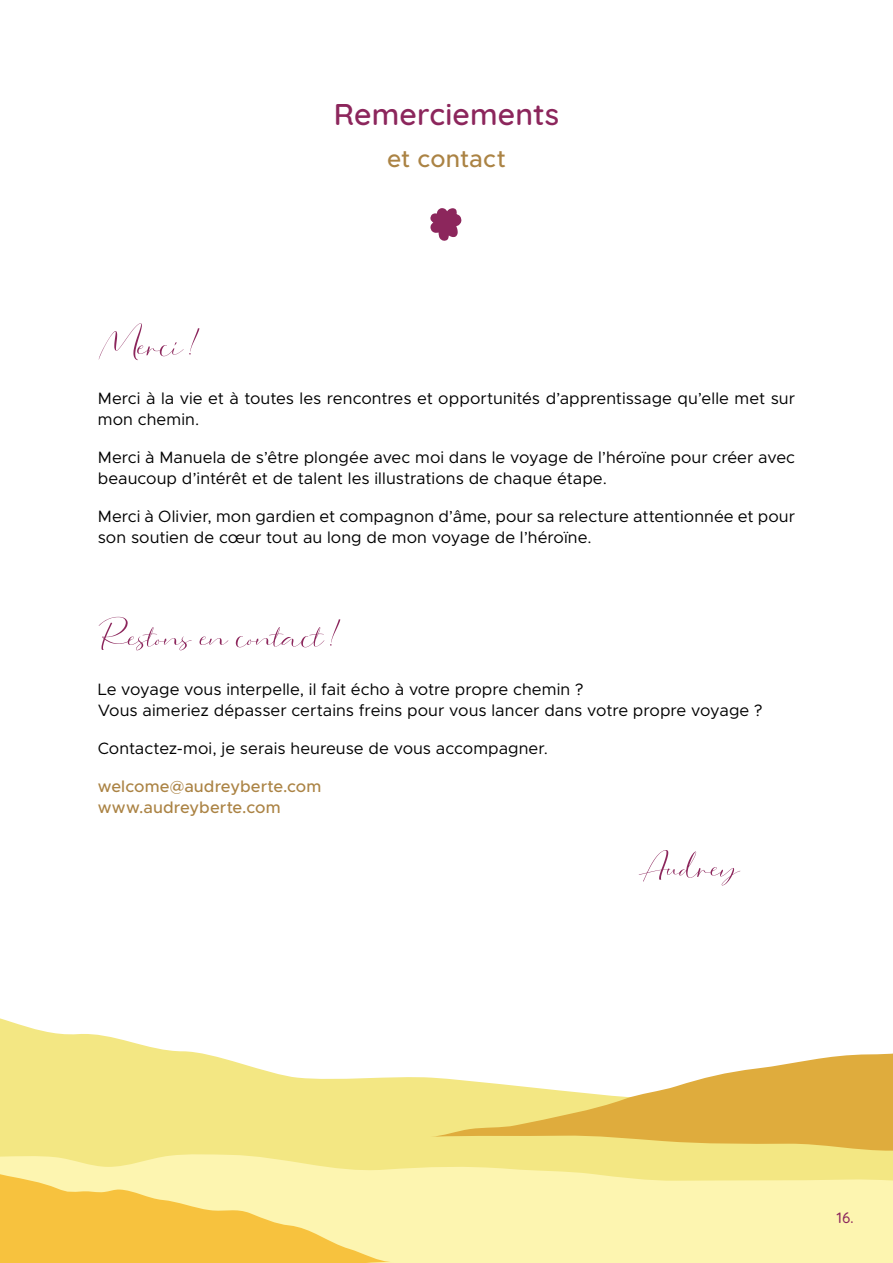
<style>
.page{position:relative;width:893px;height:1263px;background:#fff}
.page>*{position:absolute;margin:0;border:0;box-sizing:border-box;transform-origin:0 0}
.t1{font:57px "Dorothy Clark Script DEMO";letter-spacing:-.015em;color:#8c265c}
.t2{font:600 30px "Quicksand";letter-spacing:.005em;color:#8c265c}
.t3{font:500 24px "Metropolis";color:#ab8344}
.t4{font:16.5px/21px "Metropolis";letter-spacing:.005em;color:#000}
.t5{font:500 16.5px/21px "Metropolis";letter-spacing:.005em;color:#ab8344}
.t6{font:500 15px "Quicksand";color:#8c265c}
</style>
<div class="page">
<div style="left:393px;top:1185px;width:500px;height:78px;background:#fdf5b0"></div>
<svg style="left:0;top:1018px;width:893px;height:167px;fill:#f3e783"></svg>
<svg style="left:430px;top:1018px;width:463px;height:151px"></svg>
<svg style="left:0;top:1166px;width:393px;height:97px;background:#f9d972"></svg>
<svg style="left:430px;top:208px;width:32px;height:33px"></svg>
<h2 class="t2" style="left:334px;top:102px;width:227px">Remerciements</h2>
<h3 class="t3" style="left:387px;top:146px;width:120px">et contact</h3>
<h1 class="t1" style="left:98px;top:323px;width:105px">Merci!</h1>
<p class="t4" style="left:98px;top:388px;width:699px">Merci à la vie et à toutes les rencontres et opportunités d’apprentissage qu’elle met sur mon chemin.</p>
<p class="t4" style="left:98px;top:447px;width:699px">Merci à Manuela de s’être plongée avec moi dans le voyage de l’héroïne pour créer avec beaucoup d’intérêt et de talent les illustrations de chaque étape.</p>
<p class="t4" style="left:98px;top:506px;width:699px">Merci à Olivier, mon gardien et compagnon d’âme, pour sa relecture attentionnée et pour son soutien de cœur tout au long de mon voyage de l’héroïne.</p>
<h1 class="t1" style="left:98px;top:614px;width:245px">Restons en contact!</h1>
<p class="t4" style="left:98px;top:679px;width:666px">Le voyage vous interpelle, il fait écho à votre propre chemin ?<br>Vous aimeriez dépasser certains freins pour vous lancer dans votre propre voyage ?</p>
<p class="t4" style="left:98px;top:738px;width:452px">Contactez-moi, je serais heureuse de vous accompagner.</p>
<p class="t5" style="left:98px;top:776px;width:225px">welcome@audreyberte.com www.audreyberte.com</p>
<h1 class="t1" style="left:638px;top:845px;width:104px">Audrey</h1>
<p class="t6" style="left:837px;top:1210px;width:18px">16.</p>
</div>
